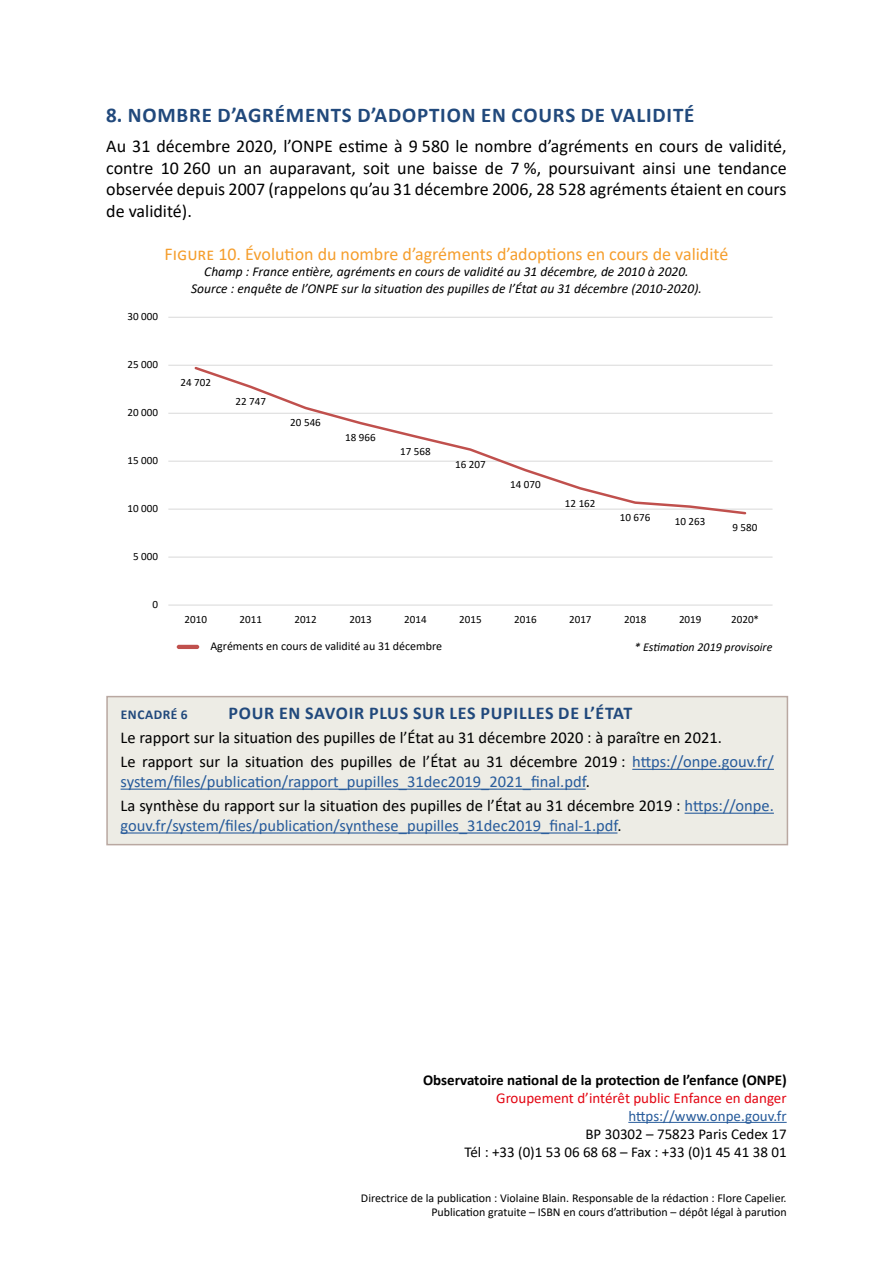
<style>
.page{position:relative;width:893px;height:1263px;background:#fff}
.page>*{position:absolute;margin:0;border:0;box-sizing:border-box;transform-origin:0 0}
.t1{font:700 21px "Calibri";letter-spacing:.04em;color:#21497c}
.t2{font:18px/21.6px "Calibri";color:#000;text-align:justify}
.t3{font:18px "Calibri";color:#f59e2d}
.t4{font:700 18px "Calibri";letter-spacing:.04em;color:#21497c}
.t5{font:16.5px/24px "Calibri";color:#275b9b}
.t6{font:16.5px/24px "Calibri";color:#000}
.t7{font:15px/18px "Calibri";color:#000;text-align:right}
.t8{font:700 15px "Calibri";color:#000}
.t9{font:15px "Calibri";color:#e30613}
.t10{font:15px "Calibri";color:#275b9b}
.t11{font:italic 13.5px/16.2px "Calibri";color:#000;text-align:center}
.t12{font:700 13.5px "Calibri";letter-spacing:.04em;color:#21497c}
.t13{font:12px/14.4px "Calibri";color:#000;text-align:right}
.t14{font:italic 12px "Calibri";color:#000}
.t15{font:11.1px "Calibri";color:#000}
.s1{color:#275b9b}
.s2{color:#000}
</style>
<div class="page">
<hr style="left:628px;top:1122px;width:159px;height:1px;background:#275b9b">
<div style="left:107px;top:697px;width:680px;height:148px;background:#edece5"></div>
<hr style="left:632px;top:769px;width:142px;height:1px;background:#275b9b">
<hr style="left:121px;top:789px;width:465px;height:1px;background:#275b9b">
<hr style="left:685px;top:813px;width:89px;height:1px;background:#275b9b">
<hr style="left:121px;top:832px;width:496px;height:1px;background:#275b9b">
<div style="left:106px;top:696px;width:682px;height:149px;border:2px solid #b9a8a1"></div>
<hr style="left:168px;top:557px;width:604px;height:1px;background:#d9d9d9">
<hr style="left:168px;top:509px;width:604px;height:1px;background:#d9d9d9">
<hr style="left:168px;top:461px;width:604px;height:1px;background:#d9d9d9">
<hr style="left:168px;top:413px;width:604px;height:1px;background:#d9d9d9">
<hr style="left:168px;top:365px;width:604px;height:1px;background:#d9d9d9">
<hr style="left:168px;top:317px;width:604px;height:1px;background:#d9d9d9">
<hr style="left:168px;top:605px;width:604px;height:1px;background:#d9d9d9">
<svg style="left:193px;top:367px;width:555px;height:148px"></svg>
<hr style="left:177px;top:645px;width:22px;height:4px;background:#c0504d;border-radius:2px">
<p class="t1" style="left:106px;top:100px;width:590px">8. NOMBRE D’AGRÉMENTS D’ADOPTION EN COURS DE VALIDITÉ</p>
<p class="t2" style="left:106px;top:135px;width:682px">Au 31 décembre 2020, l’ONPE estime à 9 580 le nombre d’agréments en cours de validité, contre 10 260 un an auparavant, soit une baisse de 7 %, poursuivant ainsi une tendance observée depuis 2007 (rappelons qu’au 31 décembre 2006, 28 528 agréments étaient en cours de validité).</p>
<p class="t15" style="left:128px;top:309px;width:32px">30 000</p>
<p class="t3" style="left:165px;top:242px;width:565px">Figure 10. Évolution du nombre d’agréments d’adoptions en cours de validité</p>
<p class="t11" style="left:191px;top:263px;width:512px">Champ : France entière, agréments en cours de validité au 31 décembre, de 2010 à 2020.<br>Source : enquête de l’ONPE sur la situation des pupilles de l’État au 31 décembre (2010-2020).</p>
<p class="t15" style="left:128px;top:357px;width:32px">25 000</p>
<p class="t15" style="left:128px;top:405px;width:32px">20 000</p>
<p class="t15" style="left:128px;top:453px;width:32px">15 000</p>
<p class="t15" style="left:128px;top:501px;width:32px">10 000</p>
<p class="t15" style="left:133px;top:549px;width:26px">5 000</p>
<p class="t15" style="left:180px;top:375px;width:32px">24 702</p>
<p class="t15" style="left:235px;top:394px;width:32px">22 747</p>
<p class="t15" style="left:290px;top:415px;width:32px">20 546</p>
<p class="t15" style="left:345px;top:430px;width:32px">18 966</p>
<p class="t15" style="left:400px;top:443px;width:32px">17 568</p>
<p class="t15" style="left:455px;top:456px;width:32px">16 207</p>
<p class="t15" style="left:510px;top:477px;width:32px">14 070</p>
<p class="t15" style="left:565px;top:495px;width:32px">12 162</p>
<p class="t15" style="left:620px;top:509px;width:32px">10 676</p>
<p class="t15" style="left:675px;top:513px;width:32px">10 263</p>
<p class="t15" style="left:732px;top:520px;width:26px">9 580</p>
<p class="t15" style="left:152px;top:597px;width:7px">0</p>
<p class="t15" style="left:185px;top:611px;width:24px">2010</p>
<p class="t15" style="left:239px;top:611px;width:24px">2011</p>
<p class="t15" style="left:294px;top:611px;width:24px">2012</p>
<p class="t15" style="left:349px;top:611px;width:24px">2013</p>
<p class="t15" style="left:404px;top:611px;width:24px">2014</p>
<p class="t15" style="left:459px;top:611px;width:24px">2015</p>
<p class="t15" style="left:514px;top:611px;width:24px">2016</p>
<p class="t15" style="left:569px;top:611px;width:24px">2017</p>
<p class="t15" style="left:624px;top:611px;width:24px">2018</p>
<p class="t15" style="left:679px;top:611px;width:24px">2019</p>
<p class="t15" style="left:731px;top:611px;width:29px">2020*</p>
<p class="t13" style="left:210px;top:639px;width:233px">Agréments en cours de validité au 31 décembre</p>
<p class="t14" style="left:634px;top:639px;width:140px">* Estimation 2019 provisoire</p>
<p class="t12" style="left:121px;top:705px;width:68px">ENCADRÉ 6</p>
<p class="t4" style="left:229px;top:701px;width:405px">POUR EN SAVOIR PLUS SUR LES PUPILLES DE L’ÉTAT</p>
<p class="t6" style="left:121px;top:725px;width:655px">Le rapport sur la situation des pupilles de l’État au 31 décembre 2020 : à paraître en 2021.<br>Le rapport sur la situation des pupilles de l’État au 31 décembre 2019 : <span class="s1">https://onpe.gouv.fr/</span></p>
<p class="t5" style="left:121px;top:769px;width:655px">system/files/publication/rapport_pupilles_31dec2019_2021_final.pdf<span class="s2">.<br>La synthèse du rapport sur la situation des pupilles de l’État au 31 décembre 2019 :</span> https://onpe.</p>
<p class="t5" style="left:121px;top:813px;width:503px">gouv.fr/system/files/publication/synthese_pupilles_31dec2019_final-1.pdf<span class="s2">.</span></p>
<p class="t8" style="left:423px;top:1069px;width:365px">Observatoire national de la protection de l’enfance (ONPE)</p>
<p class="t9" style="left:496px;top:1087px;width:292px">Groupement d’intérêt public Enfance en danger</p>
<p class="t10" style="left:628px;top:1105px;width:160px">https://www.onpe.gouv.fr</p>
<p class="t7" style="left:464px;top:1124px;width:324px">BP 30302 – 75823 Paris Cedex 17<br>Tél : +33 (0)1 53 06 68 68 – Fax : +33 (0)1 45 41 38 01</p>
<p class="t13" style="left:361px;top:1190px;width:427px">Directrice de la publication : Violaine Blain. Responsable de la rédaction : Flore Capelier.<br>Publication gratuite – ISBN en cours d’attribution – dépôt légal à parution</p>
</div>
